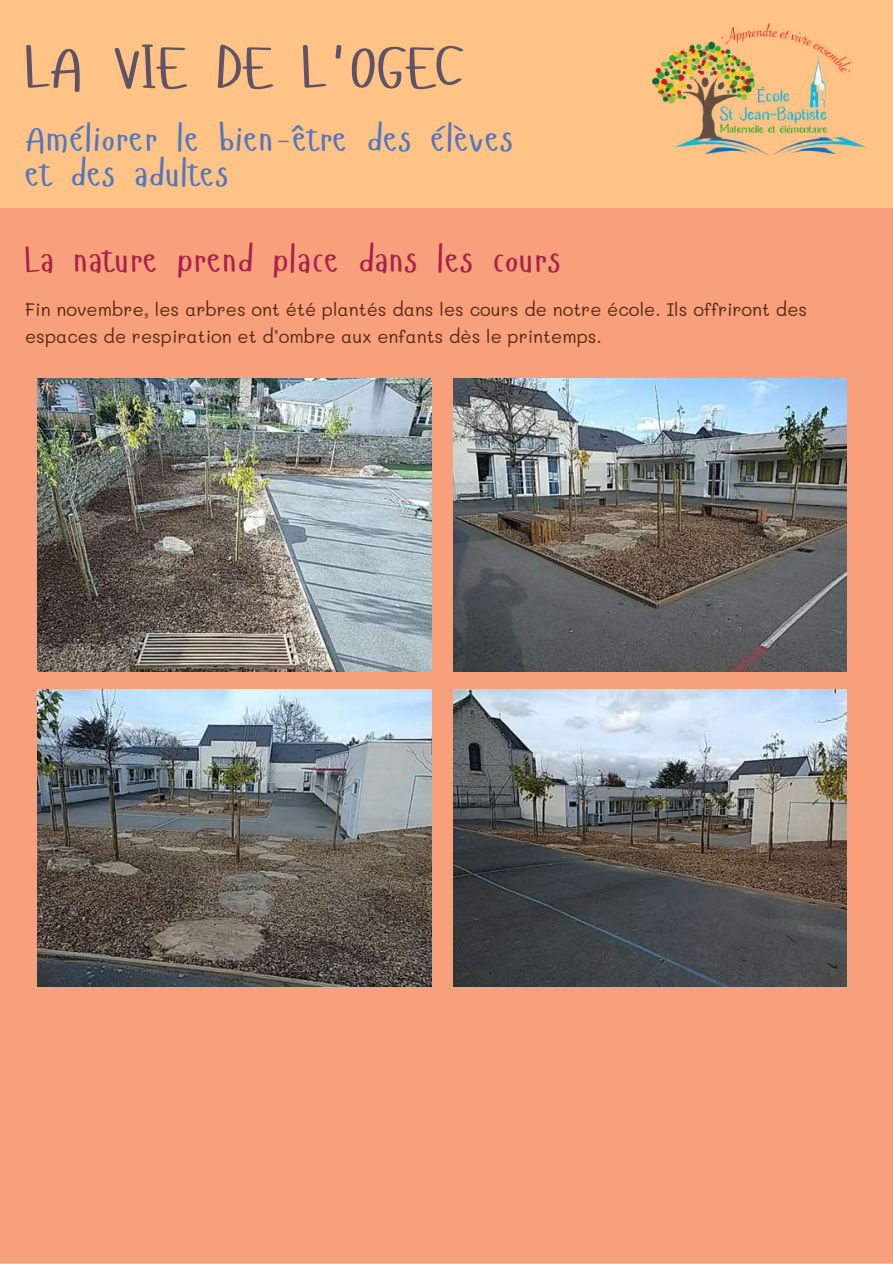
<style>
.page{position:relative;width:893px;height:1264px;background:#fff}
.page>*{position:absolute;margin:0;border:0;box-sizing:border-box;transform-origin:0 0}
.t1{font:60px "Hangyaboly";color:#605368}
.t2{font:36px/34.8px "Hangyaboly";letter-spacing:.02em;color:#5376c1}
.t3{font:36px "Hangyaboly";letter-spacing:.02em;color:#a82349}
.t4{font:18px/27px "Mali";color:#542814}
</style>
<div class="page">
<div style="left:0;top:0;width:892px;height:1263px;background:#ffc485"></div>
<img style="left:652px;top:23px;width:213px;height:132px">
<div style="left:0;top:208px;width:892px;height:1054px;background:#f8a07b"></div>
<img style="left:37px;top:378px;width:394px;height:293px">
<img style="left:453px;top:378px;width:393px;height:293px">
<img style="left:37px;top:689px;width:394px;height:297px">
<img style="left:453px;top:689px;width:393px;height:297px">
<h1 class="t1" style="left:25px;top:29px;width:440px">LA VIE DE L'OGEC</h1>
<h2 class="t2" style="left:25px;top:120px;width:489px">Améliorer le bien-être des élèves et des adultes</h2>
<h2 class="t3" style="left:25px;top:237px;width:537px">La nature prend place dans les cours</h2>
<p class="t4" style="left:25px;top:295px;width:783px">Fin novembre, les arbres ont été plantés dans les cours de notre école. Ils offriront des espaces de respiration et d’ombre aux enfants dès le printemps.</p>
</div>
